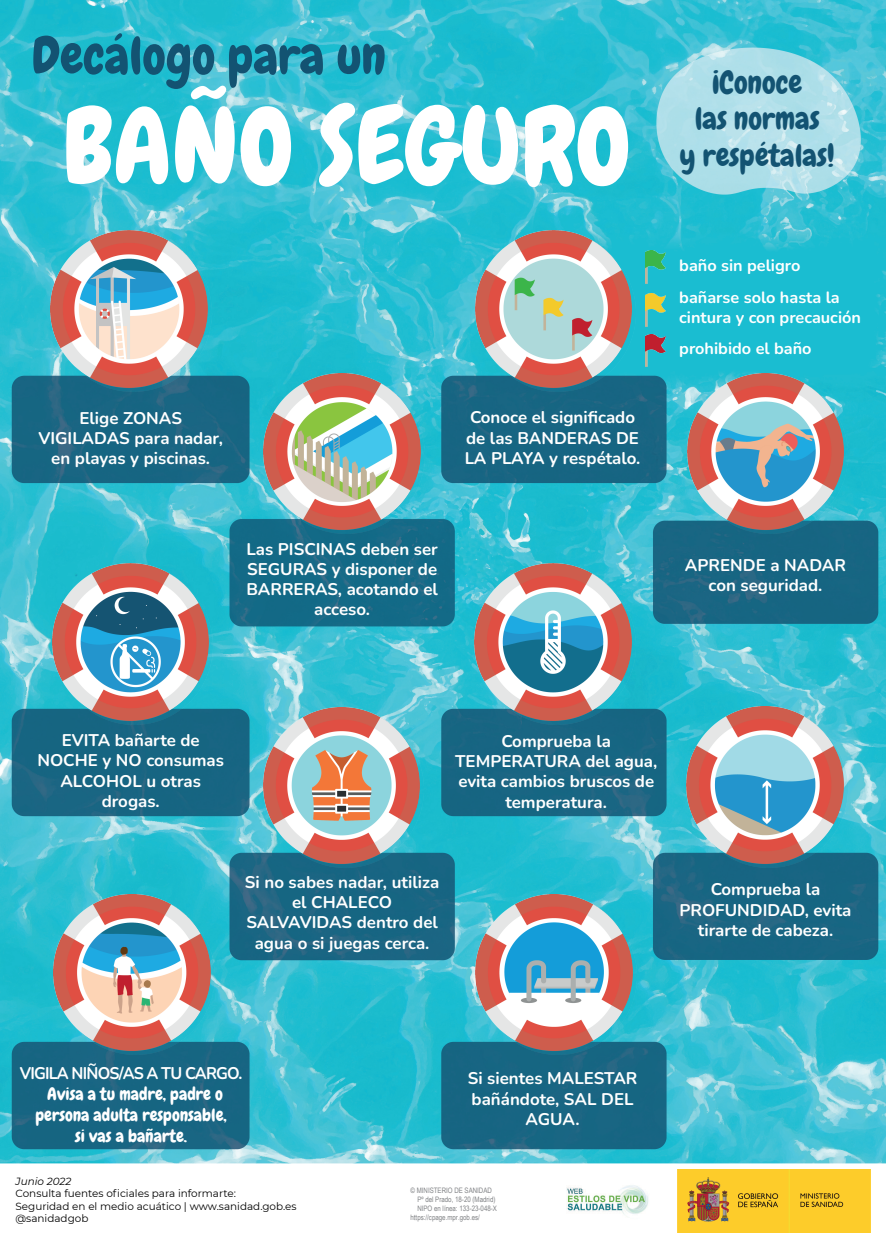
<style>
.page{position:relative;width:886px;height:1240px;background:#fff}
.page>*{position:absolute;margin:0;border:0;box-sizing:border-box;transform-origin:0 0}
.t1{font:105.19px "Chewy";color:#fff}
.t2{font:51.69px "Chewy";color:#135372}
.t3{font:30.62px/36.7px "Chewy";color:#135372;text-align:center}
.t4{font:17.5px/21px "Chewy";color:#fff;text-align:center}
.t5{font:700 16.88px/20.2px "Nunito";color:#fff;text-align:center}
.t6{font:700 16.88px "Nunito";letter-spacing:-.05em;color:#fff;scale:.95 1}
.t7{font:700 16.25px/19.5px "Nunito";color:#fff}
.t8{font:10.44px/12.5px "Montserrat";color:#000001}
.t9{font:7.5px "Arial Narrow";color:#808285}
.s1{font-style:italic}
</style>
<div class="page">
<img style="left:0;top:0;width:886px;height:1233px">
<img style="left:50px;top:231px;width:161px;height:160px">
<img style="left:263px;top:373px;width:161px;height:161px">
<img style="left:475px;top:231px;width:161px;height:160px">
<img style="left:645px;top:251px;width:21px;height:32px">
<img style="left:645px;top:294px;width:21px;height:32px">
<img style="left:645px;top:334px;width:21px;height:33px">
<img style="left:687px;top:373px;width:160px;height:161px">
<img style="left:52px;top:564px;width:161px;height:160px">
<img style="left:263px;top:707px;width:161px;height:161px">
<img style="left:475px;top:564px;width:160px;height:160px">
<img style="left:686px;top:707px;width:161px;height:160px">
<img style="left:53px;top:894px;width:161px;height:161px">
<img style="left:475px;top:894px;width:161px;height:161px">
<img style="left:562px;top:1182px;width:91px;height:38px">
<img style="left:677px;top:1170px;width:194px;height:62px">
<h1 class="t2" style="left:32px;top:23px;width:356px">Decálogo para un</h1>
<h1 class="t1" style="left:63px;top:80px;width:569px">BAÑO SEGURO</h1>
<h3 class="t5" style="left:38px;top:407px;width:186px">Elige ZONAS<br>VIGILADAS para nadar, en playas y piscinas.</h3>
<h3 class="t5" style="left:464px;top:407px;width:177px">Conoce el significado de las BANDERAS DE<br>LA PLAYA y respétalo.</h3>
<h3 class="t5" style="left:246px;top:538px;width:193px">Las PISCINAS deben ser<br>SEGURAS y disponer de<br>BARRERAS, acotando el acceso.</h3>
<h2 class="t3" style="left:680px;top:64px;width:156px">¡Conoce<br>las normas<br>y respétalas!</h2>
<h4 class="t7" style="left:679px;top:256px;width:123px">baño sin peligro</h4>
<h4 class="t7" style="left:679px;top:287px;width:183px">bañarse solo hasta la cintura y con precaución</h4>
<h4 class="t7" style="left:679px;top:338px;width:134px">prohibido el baño</h4>
<h3 class="t5" style="left:685px;top:555px;width:163px">APRENDE a NADAR con seguridad.</h3>
<h3 class="t5" style="left:37px;top:730px;width:188px">EVITA bañarte de<br>NOCHE y NO consumas<br>ALCOHOL u otras drogas.</h3>
<h3 class="t5" style="left:455px;top:730px;width:204px">Comprueba la<br>TEMPERATURA del agua, evita cambios bruscos de temperatura.</h3>
<h3 class="t5" style="left:245px;top:871px;width:196px">Si no sabes nadar, utiliza el CHALECO<br>SALVAVIDAS dentro del agua o si juegas cerca.</h3>
<h3 class="t5" style="left:679px;top:879px;width:173px">Comprueba la<br>PROFUNDIDAD, evita tirarte de cabeza.</h3>
<h3 class="t6" style="left:20px;top:1061px;width:236px">VIGILA NIÑOS/AS A TU CARGO.</h3>
<h3 class="t4" style="left:35px;top:1083px;width:193px">Avisa a tu madre, padre o persona adulta responsable, si vas a bañarte.</h3>
<h3 class="t5" style="left:467px;top:1068px;width:171px">Si sientes MALESTAR bañándote, SAL DEL<br>AGUA.</h3>
<p class="t8" style="left:16px;top:1175px;width:282px"><span class="s1">Junio 2022<br></span>Consulta fuentes oficiales para informarte:<br>Seguridad en el medio acuático | www.sanidad.gob.es @sanidadgob</p>
<p class="t9" style="left:410px;top:1185px;width:83px">© MINISTERIO DE SANIDAD</p>
<p class="t9" style="left:417px;top:1194px;width:80px">Pº del Prado, 18-20 (Madrid)</p>
<p class="t9" style="left:417px;top:1203px;width:81px">NIPO en línea: 133-23-048-X</p>
<p class="t9" style="left:410px;top:1212px;width:71px">https://cpage.mpr.gob.es/</p>
</div>
